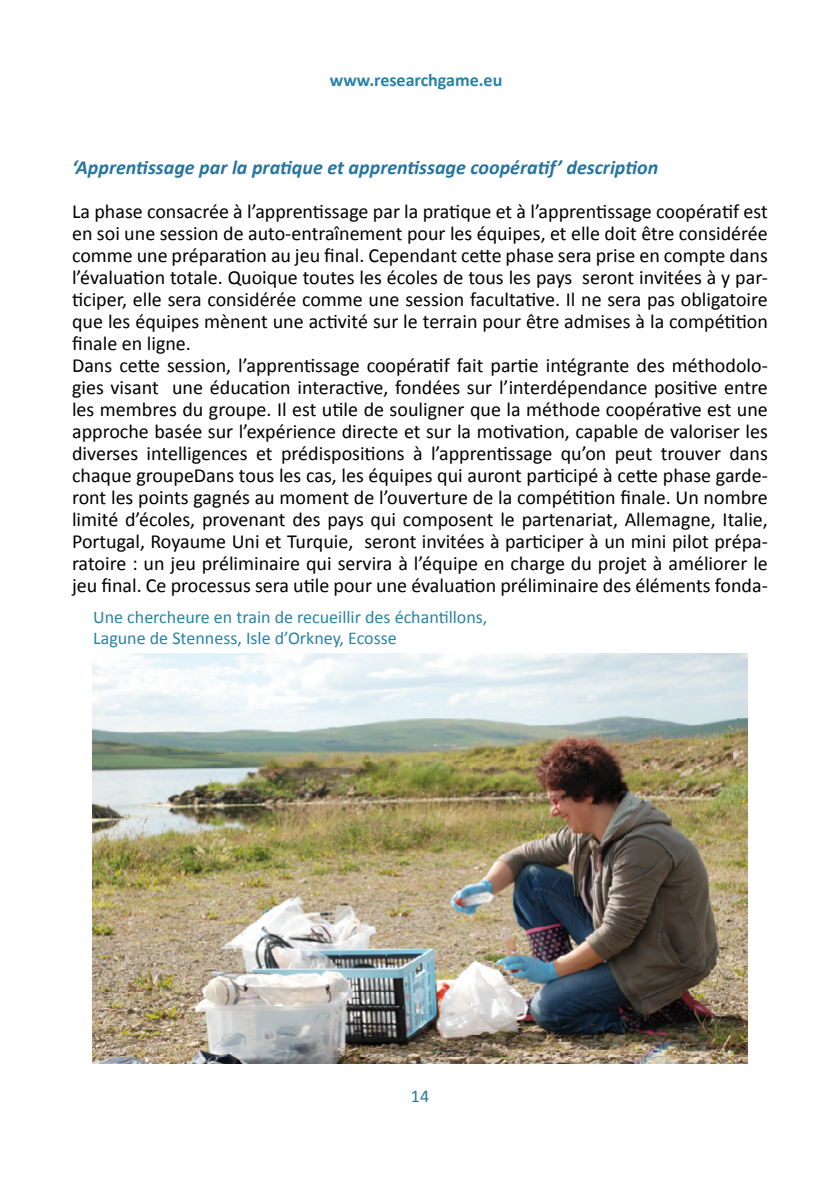
<style>
.page{position:relative;width:840px;height:1191px;background:#fff}
.page>*{position:absolute;margin:0;border:0;box-sizing:border-box;transform-origin:0 0}
.t1{font:20px/22px "Calibri";color:#000}
.t2{font:italic 700 20px "Calibri";color:#27759f}
.t3{font:18px/21.6px "Calibri";color:#2882a8}
.t4{font:700 18px "Calibri";color:#2882a8}
.t5{font:18px "Calibri";color:#27759f}
</style>
<div class="page">
<img style="left:92px;top:653px;width:655px;height:410px">
<p class="t4" style="left:330px;top:68px;width:174px">www.researchgame.eu</p>
<p class="t2" style="left:72px;top:154px;width:587px">‘Apprentissage par la pratique et apprentissage coopératif’ description</p>
<p class="t1" style="left:72px;top:200px;width:697px">La phase consacrée à l’apprentissage par la pratique et à l’apprentissage coopératif est en soi une session de auto-entraînement pour les équipes, et elle doit être considérée comme une préparation au jeu final. Cependant cette phase sera prise en compte dans l’évaluation totale. Quoique toutes les écoles de tous les pays seront invitées à y par&shy;ticiper, elle sera considérée comme une session facultative. Il ne sera pas obligatoire que les équipes mènent une activité sur le terrain pour être admises à la compétition finale en ligne.<br>Dans cette session, l’apprentissage coopératif fait partie intégrante des méthodolo&shy;gies visant une éducation interactive, fondées sur l’interdépendance positive entre les membres du groupe. Il est utile de souligner que la méthode coopérative est une approche basée sur l’expérience directe et sur la motivation, capable de valoriser les diverses intelligences et prédispositions à l’apprentissage qu’on peut trouver dans chaque groupeDans tous les cas, les équipes qui auront participé à cette phase garde&shy;ront les points gagnés au moment de l’ouverture de la compétition finale. Un nombre limité d’écoles, provenant des pays qui composent le partenariat, Allemagne, Italie, Portugal, Royaume Uni et Turquie, seront invitées à participer à un mini pilot prépa&shy;ratoire : un jeu préliminaire qui servira à l’équipe en charge du projet à améliorer le jeu final. Ce processus sera utile pour une évaluation préliminaire des éléments fonda-</p>
<p class="t3" style="left:93px;top:606px;width:395px">Une chercheure en train de recueillir des échantillons,<br>Lagune de Stenness, Isle d’Orkney, Ecosse</p>
<p class="t5" style="left:410px;top:1084px;width:20px">14</p>
</div>
